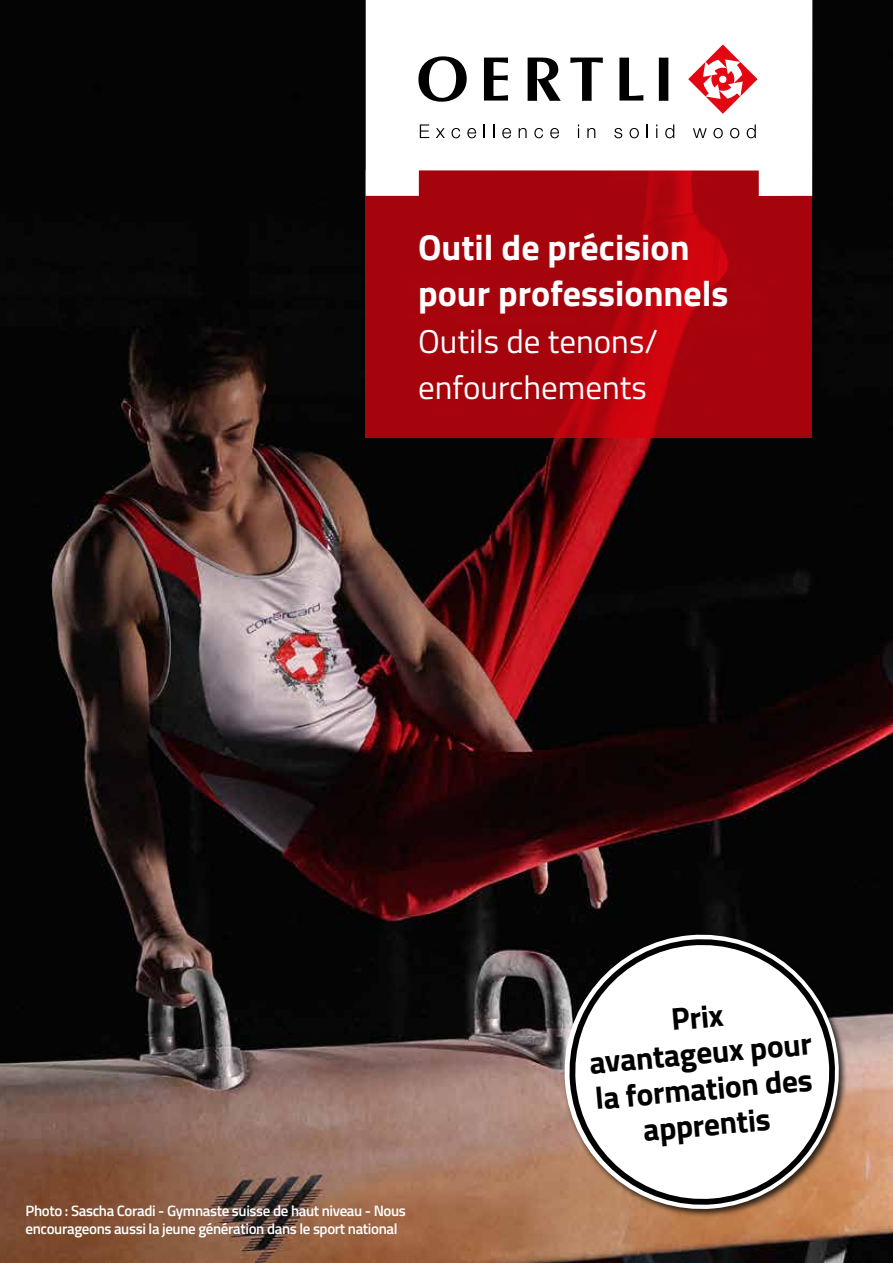
<style>
.page{position:relative;width:893px;height:1263px;background:#fff}
.page>*{position:absolute;margin:0;border:0;box-sizing:border-box;transform-origin:0 0}
.t1{font:700 36px/46.5px "Titillium Web";color:#fff}
.t2{font:33px/46.5px "Titillium Web";color:#fff}
.t3{font:700 31.5px/36px "Titillium Web";color:#000;text-align:center}
.t4{font:600 15px/18px "Titillium Web";letter-spacing:-.025em;color:#fff}
</style>
<div class="page">
<img style="left:0;top:0;width:893px;height:1263px">
<svg style="left:366px;top:196px;width:446px;height:242px;fill:#a6040d"></svg>
<svg style="left:366px;top:0;width:446px;height:196px"></svg>
<svg style="left:688px;top:45px;width:69px;height:69px"></svg>
<svg style="left:418px;top:56px;width:49px;height:46px"></svg>
<svg style="left:528px;top:58px;width:33px;height:43px"></svg>
<svg style="left:484px;top:58px;width:24px;height:43px"></svg>
<svg style="left:570px;top:58px;width:33px;height:43px"></svg>
<svg style="left:619px;top:58px;width:24px;height:43px"></svg>
<svg style="left:659px;top:58px;width:9px;height:43px"></svg>
<svg style="left:420px;top:124px;width:9px;height:14px"></svg>
<svg style="left:436px;top:128px;width:9px;height:10px"></svg>
<svg style="left:451px;top:128px;width:9px;height:10px"></svg>
<svg style="left:467px;top:128px;width:9px;height:10px"></svg>
<svg style="left:484px;top:124px;width:1px;height:14px"></svg>
<svg style="left:493px;top:124px;width:1px;height:14px"></svg>
<svg style="left:502px;top:128px;width:9px;height:10px"></svg>
<svg style="left:519px;top:128px;width:8px;height:10px"></svg>
<svg style="left:534px;top:128px;width:9px;height:10px"></svg>
<svg style="left:550px;top:128px;width:9px;height:10px"></svg>
<svg style="left:578px;top:124px;width:1px;height:14px"></svg>
<svg style="left:587px;top:128px;width:8px;height:10px"></svg>
<svg style="left:614px;top:128px;width:8px;height:10px"></svg>
<svg style="left:630px;top:128px;width:9px;height:10px"></svg>
<svg style="left:647px;top:124px;width:1px;height:14px"></svg>
<svg style="left:656px;top:124px;width:1px;height:14px"></svg>
<svg style="left:665px;top:124px;width:9px;height:14px"></svg>
<svg style="left:693px;top:128px;width:14px;height:10px"></svg>
<svg style="left:713px;top:128px;width:10px;height:10px"></svg>
<svg style="left:730px;top:128px;width:9px;height:10px"></svg>
<svg style="left:747px;top:124px;width:9px;height:14px"></svg>
<div style="left:563px;top:933px;width:285px;height:285px;background:#000;opacity:.75"></div>
<svg style="left:558px;top:929px;width:287px;height:286px"></svg>
<svg style="left:567px;top:936px;width:271px;height:271px"></svg>
<h1 class="t1" style="left:418px;top:222px;width:312px">Outil de précision pour professionnels</h1>
<h2 class="t2" style="left:418px;top:316px;width:241px">Outils de tenons/ enfourchements</h2>
<p class="t4" style="left:26px;top:1201px;width:382px">Photo : Sascha Coradi - Gymnaste suisse de haut niveau - Nous encourageons aussi la jeune génération dans le sport national</p>
<h3 class="t3" style="left:584px;top:1007px;width:225px;rotate:-5deg">Prix<br>avantageux pour la formation des apprentis</h3>
</div>
